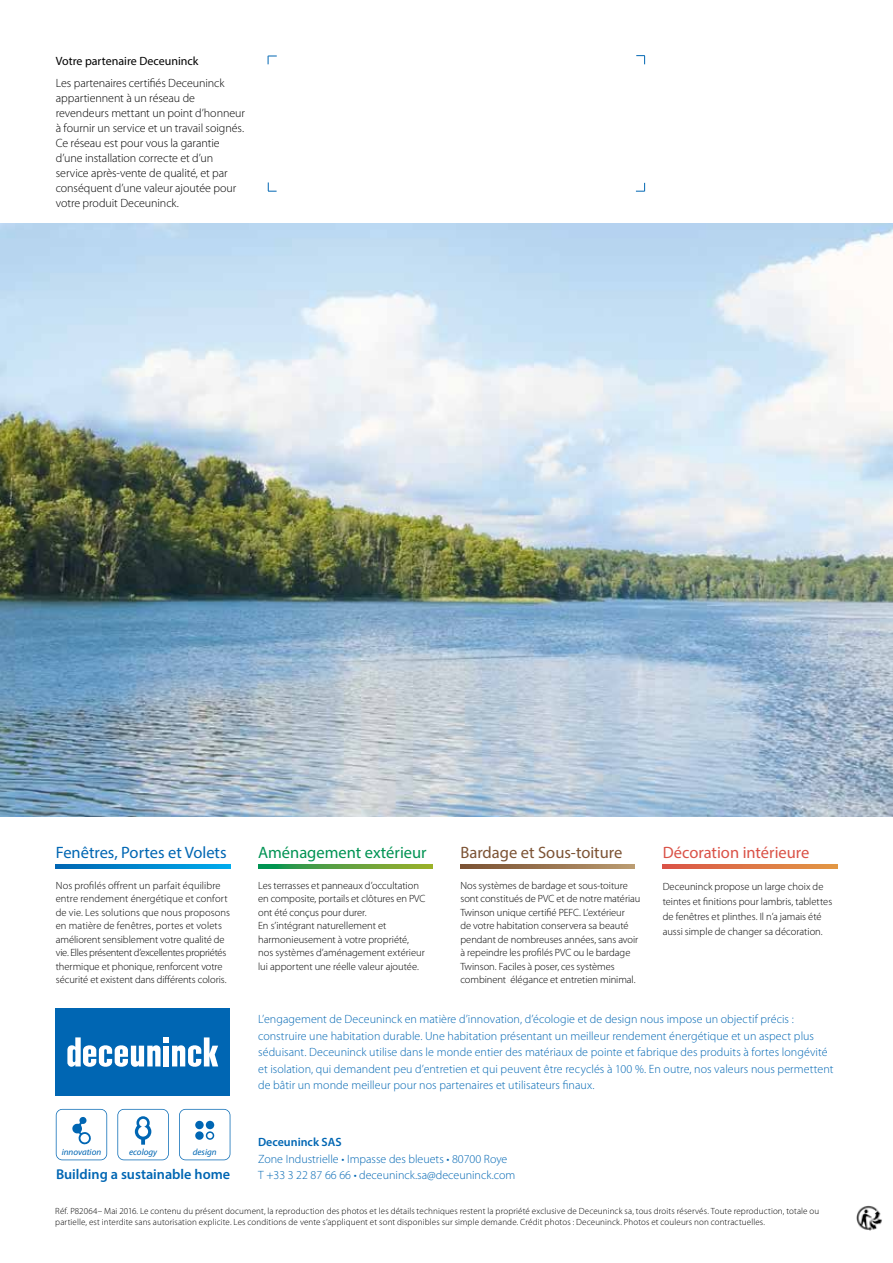
<style>
.page{position:relative;width:893px;height:1263px;background:#fff}
.page>*{position:absolute;margin:0;border:0;box-sizing:border-box;transform-origin:0 0}
.t1{font:16.5px "Myriad Pro";color:#0066b3}
.t2{font:16.5px "Myriad Pro";color:#7c5334}
.t3{font:16.5px "Myriad Pro";color:#009353}
.t4{font:16.5px "Myriad Pro";color:#da5247}
.t5{font:600 14.25px "Myriad Pro";color:#0066b3}
.t6{font:300 12px/16.5px "Myriad Pro";letter-spacing:.005em;color:#0066b3}
.t7{font:300 12px/15px "Myriad Pro";letter-spacing:-.005em;color:#000}
.t8{font:12px "Myriad Pro";color:#000}
.t9{font:600 12px "Myriad Pro";color:#0066b3}
.t10{font:300 10.5px/13.5px "Myriad Pro";letter-spacing:-.005em;color:#000}
.t11{font:300 9px/10.8px "Myriad Pro";letter-spacing:.015em;color:#000}
.t12{font:italic 9px "Myriad Pro";color:#0066b3}
</style>
<div class="page">
<img style="left:0;top:223px;width:893px;height:593px">
<svg style="left:56px;top:864px;width:174px;height:5px"></svg>
<svg style="left:258px;top:864px;width:174px;height:5px"></svg>
<svg style="left:663px;top:864px;width:174px;height:5px"></svg>
<svg style="left:460px;top:864px;width:175px;height:5px"></svg>
<div style="left:56px;top:1008px;width:174px;height:87px;background:#0066b3"></div>
<svg style="left:67px;top:1037px;width:151px;height:30px"></svg>
<svg style="left:179px;top:1109px;width:51px;height:51px"></svg>
<svg style="left:117px;top:1109px;width:52px;height:51px"></svg>
<svg style="left:56px;top:1109px;width:51px;height:51px"></svg>
<svg style="left:268px;top:56px;width:9px;height:8px"></svg>
<svg style="left:636px;top:183px;width:9px;height:9px"></svg>
<svg style="left:268px;top:182px;width:9px;height:10px"></svg>
<svg style="left:636px;top:55px;width:9px;height:9px"></svg>
<img style="left:856px;top:1205px;width:26px;height:25px">
<p class="t8" style="left:56px;top:53px;width:144px">Votre partenaire Deceuninck</p>
<p class="t7" style="left:56px;top:75px;width:191px">Les partenaires certifiés Deceuninck appartiennent à un réseau de revendeurs mettant un point d’honneur à fournir un service et un travail soignés.<br>Ce réseau est pour vous la garantie d’une installation correcte et d’un service après-vente de qualité, et par conséquent d’une valeur ajoutée pour votre produit Deceuninck.</p>
<h1 class="t1" style="left:56px;top:843px;width:172px">Fenêtres, Portes et Volets</h1>
<p class="t10" style="left:56px;top:878px;width:176px">Nos profilés offrent un parfait équilibre entre rendement énergétique et confort de vie. Les solutions que nous proposons en matière de fenêtres, portes et volets améliorent sensiblement votre qualité de vie. Elles présentent d’excellentes propriétés thermique et phonique, renforcent votre sécurité et existent dans différents coloris.</p>
<p class="t12" style="left:62px;top:1146px;width:41px">innovation</p>
<p class="t12" style="left:129px;top:1146px;width:30px">ecology</p>
<p class="t12" style="left:193px;top:1146px;width:25px">design</p>
<h2 class="t5" style="left:56px;top:1165px;width:176px">Building a sustainable home</h2>
<h1 class="t3" style="left:258px;top:843px;width:170px">Aménagement extérieur</h1>
<p class="t10" style="left:258px;top:878px;width:169px">Les terrasses et panneaux d’occultation en composite, portails et clôtures en PVC ont été conçus pour durer.<br>En s’intégrant naturellement et harmonieusement à votre propriété, nos systèmes d’aménagement extérieur lui apportent une réelle valeur ajoutée.</p>
<h1 class="t2" style="left:460px;top:843px;width:163px">Bardage et Sous-toiture</h1>
<p class="t10" style="left:460px;top:878px;width:181px">Nos systèmes de bardage et sous-toiture sont constitués de PVC et de notre matériau Twinson unique certifié PEFC. L’extérieur<br>de votre habitation conservera sa beauté pendant de nombreuses années, sans avoir à repeindre les profilés PVC ou le bardage Twinson. Faciles à poser, ces systèmes combinent élégance et entretien minimal.</p>
<h1 class="t4" style="left:663px;top:843px;width:148px">Décoration intérieure</h1>
<p class="t10" style="left:663px;top:879px;width:171px;line-height:15px">Deceuninck propose un large choix de teintes et finitions pour lambris, tablettes de fenêtres et plinthes. Il n’a jamais été aussi simple de changer sa décoration.</p>
<p class="t6" style="left:258px;top:1011px;width:577px">L’engagement de Deceuninck en matière d’innovation, d’écologie et de design nous impose un objectif précis : construire une habitation durable. Une habitation présentant un meilleur rendement énergétique et un aspect plus séduisant. Deceuninck utilise dans le monde entier des matériaux de pointe et fabrique des produits à fortes longévité et isolation, qui demandent peu d’entretien et qui peuvent être recyclés à 100 %. En outre, nos valeurs nous permettent de bâtir un monde meilleur pour nos partenaires et utilisateurs finaux.</p>
<p class="t9" style="left:258px;top:1134px;width:85px">Deceuninck SAS</p>
<p class="t6" style="left:258px;top:1150px;width:259px">Zone Industrielle • Impasse des bleuets • 80700 Roye<br>T +33 3 22 87 66 66 • deceuninck.sa@deceuninck.com</p>
<p class="t11" style="left:55px;top:1205px;width:766px">Réf. P82064– Mai 2016. Le contenu du présent document, la reproduction des photos et les détails techniques restent la propriété exclusive de Deceuninck sa, tous droits réservés. Toute reproduction, totale ou partielle, est interdite sans autorisation explicite. Les conditions de vente s’appliquent et sont disponibles sur simple demande. Crédit photos : Deceuninck. Photos et couleurs non contractuelles.</p>
</div>
